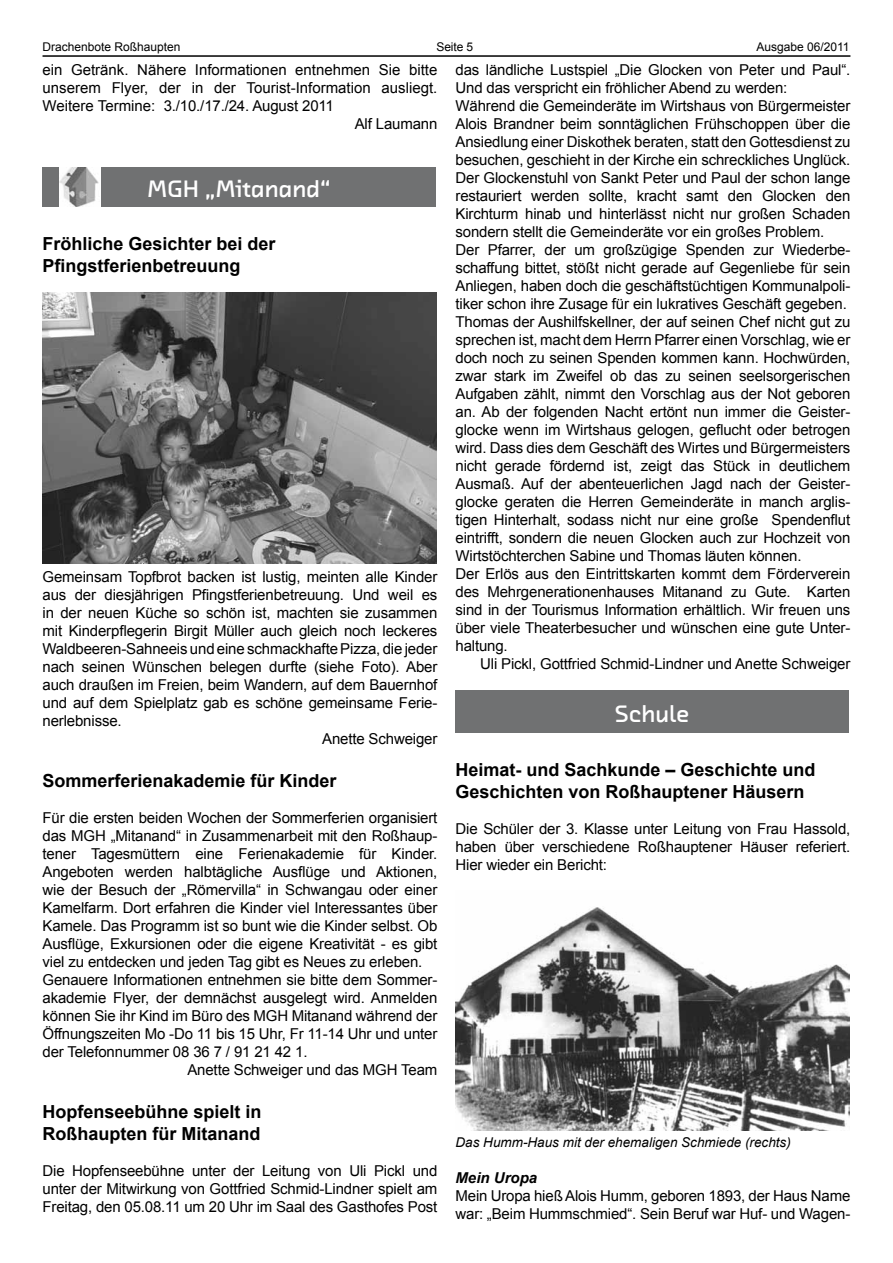
<style>
.page{position:relative;width:893px;height:1263px;background:#fff}
.page>*{position:absolute;margin:0;border:0;box-sizing:border-box;transform-origin:0 0}
.t1{font:24px "Chambers Sans Bld";color:#fff}
.t2{font:700 18px/21.6px "Arial";color:#000}
.t3{font:15px/18px "Arial";letter-spacing:-.01em;color:#000;text-align:justify}
.t4{font:italic 700 15px "Arial";color:#000}
.t5{font:italic 13.5px "Arial";color:#000}
.t6{font:12px "Arial";color:#000}
</style>
<div class="page">
<hr style="left:43px;top:55px;width:807px;height:2px;background:#000">
<div style="left:43px;top:168px;width:393px;height:39px;background:#707172"></div>
<img style="left:59px;top:168px;width:42px;height:39px">
<img style="left:43px;top:293px;width:393px;height:271px">
<div style="left:455px;top:690px;width:394px;height:43px;background:#707172"></div>
<img style="left:455px;top:907px;width:394px;height:223px">
<p class="t6" style="left:43px;top:39px;width:140px">Drachenbote Roßhaupten</p>
<p class="t6" style="left:436px;top:39px;width:38px">Seite 5</p>
<p class="t6" style="left:756px;top:39px;width:95px">Ausgabe 06/2011</p>
<p class="t3" style="left:43px;top:61px;width:396px">ein Getränk. Nähere Informationen entnehmen Sie bitte</p>
<p class="t3" style="left:43px;top:79px;width:396px">unserem Flyer, der in der Tourist-Information ausliegt.</p>
<p class="t3" style="left:43px;top:97px;width:293px">Weitere Termine: 3./10./17./24. August 2011</p>
<p class="t3" style="left:355px;top:115px;width:84px">Alf Laumann</p>
<p class="t3" style="left:455px;top:61px;width:396px;text-align:left">das ländliche Lustspiel „Die Glocken von Peter und Paul“.<br>Und das verspricht ein fröhlicher Abend zu werden:<br>Während die Gemeinderäte im Wirtshaus von Bürgermeister Alois Brandner beim sonntäglichen Frühschoppen über die Ansiedlung einer Diskothek beraten, statt den Gottesdienst zu besuchen, geschieht in der Kirche ein schreckliches Unglück.<br>Der Glockenstuhl von Sankt Peter und Paul der schon lange restauriert werden sollte, kracht samt den Glocken den Kirchturm hinab und hinterlässt nicht nur großen Schaden sondern stellt die Gemeinderäte vor ein großes Problem.<br>Der Pfarrer, der um großzügige Spenden zur Wiederbe&shy;schaffung bittet, stößt nicht gerade auf Gegenliebe für sein Anliegen, haben doch die geschäftstüchtigen Kommunalpoli&shy;tiker schon ihre Zusage für ein lukratives Geschäft gegeben.<br>Thomas der Aushilfskellner, der auf seinen Chef nicht gut zu sprechen ist, macht dem Herrn Pfarrer einen Vorschlag, wie er doch noch zu seinen Spenden kommen kann. Hochwürden, zwar stark im Zweifel ob das zu seinen seelsorgerischen Aufgaben zählt, nimmt den Vorschlag aus der Not geboren an. Ab der folgenden Nacht ertönt nun immer die Geister&shy;glocke wenn im Wirtshaus gelogen, geflucht oder betrogen wird. Dass dies dem Geschäft des Wirtes und Bürgermeisters nicht gerade fördernd ist, zeigt das Stück in deutlichem Ausmaß. Auf der abenteuerlichen Jagd nach der Geister&shy;glocke geraten die Herren Gemeinderäte in manch arglis&shy;tigen Hinterhalt, sodass nicht nur eine große Spendenflut eintrifft, sondern die neuen Glocken auch zur Hochzeit von Wirtstöchterchen Sabine und Thomas läuten können.<br>Der Erlös aus den Eintrittskarten kommt dem Förderverein des Mehrgenerationenhauses Mitanand zu Gute. Karten sind in der Tourismus Information erhältlich. Wir freuen uns über viele Theaterbesucher und wünschen eine gute Unter&shy;haltung.</p>
<p class="t3" style="left:480px;top:655px;width:372px">Uli Pickl, Gottfried Schmid-Lindner und Anette Schweiger</p>
<h1 class="t1" style="left:615px;top:698px;width:76px">Schule</h1>
<h1 class="t1" style="left:147px;top:174px;width:185px">MGH „Mitanand“</h1>
<p class="t2" style="left:43px;top:233px;width:235px">Fröhliche Gesichter bei der<br>Pfingstferienbetreuung</p>
<p class="t3" style="left:43px;top:568px;width:396px">Gemeinsam Topfbrot backen ist lustig, meinten alle Kinder</p>
<p class="t3" style="left:43px;top:586px;width:396px">aus der diesjährigen Pfingstferienbetreuung. Und weil es</p>
<p class="t3" style="left:43px;top:604px;width:396px">in der neuen Küche so schön ist, machten sie zusammen</p>
<p class="t3" style="left:43px;top:622px;width:396px">mit Kinderpflegerin Birgit Müller auch gleich noch leckeres</p>
<p class="t3" style="left:43px;top:640px;width:396px">Waldbeeren-Sahneeis und eine schmackhafte Pizza, die jeder</p>
<p class="t3" style="left:43px;top:658px;width:396px">nach seinen Wünschen belegen durfte (siehe Foto). Aber</p>
<p class="t3" style="left:43px;top:676px;width:396px">auch draußen im Freien, beim Wandern, auf dem Bauernhof</p>
<p class="t3" style="left:43px;top:694px;width:396px">und auf dem Spielplatz gab es schöne gemeinsame Ferie-</p>
<p class="t3" style="left:43px;top:712px;width:81px">nerlebnisse.</p>
<p class="t3" style="left:322px;top:730px;width:117px">Anette Schweiger</p>
<p class="t2" style="left:43px;top:770px;width:296px">Sommerferienakademie für Kinder</p>
<p class="t3" style="left:43px;top:809px;width:396px">Für die ersten beiden Wochen der Sommerferien organisiert</p>
<p class="t3" style="left:43px;top:827px;width:396px">das MGH „Mitanand“ in Zusammenarbeit mit den Roßhaup-</p>
<p class="t3" style="left:43px;top:845px;width:396px">tener Tagesmüttern eine Ferienakademie für Kinder.</p>
<p class="t3" style="left:43px;top:863px;width:396px">Angeboten werden halbtägliche Ausflüge und Aktionen,</p>
<p class="t3" style="left:43px;top:881px;width:396px">wie der Besuch der „Römervilla“ in Schwangau oder einer</p>
<p class="t3" style="left:43px;top:899px;width:396px">Kamelfarm. Dort erfahren die Kinder viel Interessantes über</p>
<p class="t3" style="left:43px;top:917px;width:396px">Kamele. Das Programm ist so bunt wie die Kinder selbst. Ob</p>
<p class="t3" style="left:43px;top:935px;width:396px">Ausflüge, Exkursionen oder die eigene Kreativität - es gibt</p>
<p class="t3" style="left:43px;top:953px;width:381px">viel zu entdecken und jeden Tag gibt es Neues zu erleben.</p>
<p class="t3" style="left:43px;top:971px;width:396px">Genauere Informationen entnehmen sie bitte dem Sommer-</p>
<p class="t3" style="left:43px;top:989px;width:396px">akademie Flyer, der demnächst ausgelegt wird. Anmelden</p>
<p class="t3" style="left:43px;top:1007px;width:396px">können Sie ihr Kind im Büro des MGH Mitanand während der</p>
<p class="t3" style="left:43px;top:1025px;width:396px">Öffnungszeiten Mo -Do 11 bis 15 Uhr, Fr 11-14 Uhr und unter</p>
<p class="t3" style="left:43px;top:1043px;width:267px">der Telefonnummer 08 36 7 / 91 21 42 1.</p>
<p class="t3" style="left:187px;top:1061px;width:252px">Anette Schweiger und das MGH Team</p>
<p class="t2" style="left:43px;top:1102px;width:221px">Hopfenseebühne spielt in<br>Roßhaupten für Mitanand</p>
<p class="t3" style="left:43px;top:1162px;width:396px">Die Hopfenseebühne unter der Leitung von Uli Pickl und unter der Mitwirkung von Gottfried Schmid-Lindner spielt am Freitag, den 05.08.11 um 20 Uhr im Saal des Gasthofes Post</p>
<p class="t2" style="left:455px;top:759px;width:362px">Heimat- und Sachkunde – Geschichte und<br>Geschichten von Roßhauptener Häusern</p>
<p class="t3" style="left:455px;top:820px;width:396px">Die Schüler der 3. Klasse unter Leitung von Frau Hassold, haben über verschiedene Roßhauptener Häuser referiert.<br>Hier wieder ein Bericht:</p>
<p class="t5" style="left:455px;top:1133px;width:337px">Das Humm-Haus mit der ehemaligen Schmiede (rechts)</p>
<p class="t4" style="left:455px;top:1167px;width:83px">Mein Uropa</p>
<p class="t3" style="left:455px;top:1186px;width:396px">Mein Uropa hieß Alois Humm, geboren 1893, der Haus Name war: „Beim Hummschmied“. Sein Beruf war Huf- und Wagen-</p>
</div>
